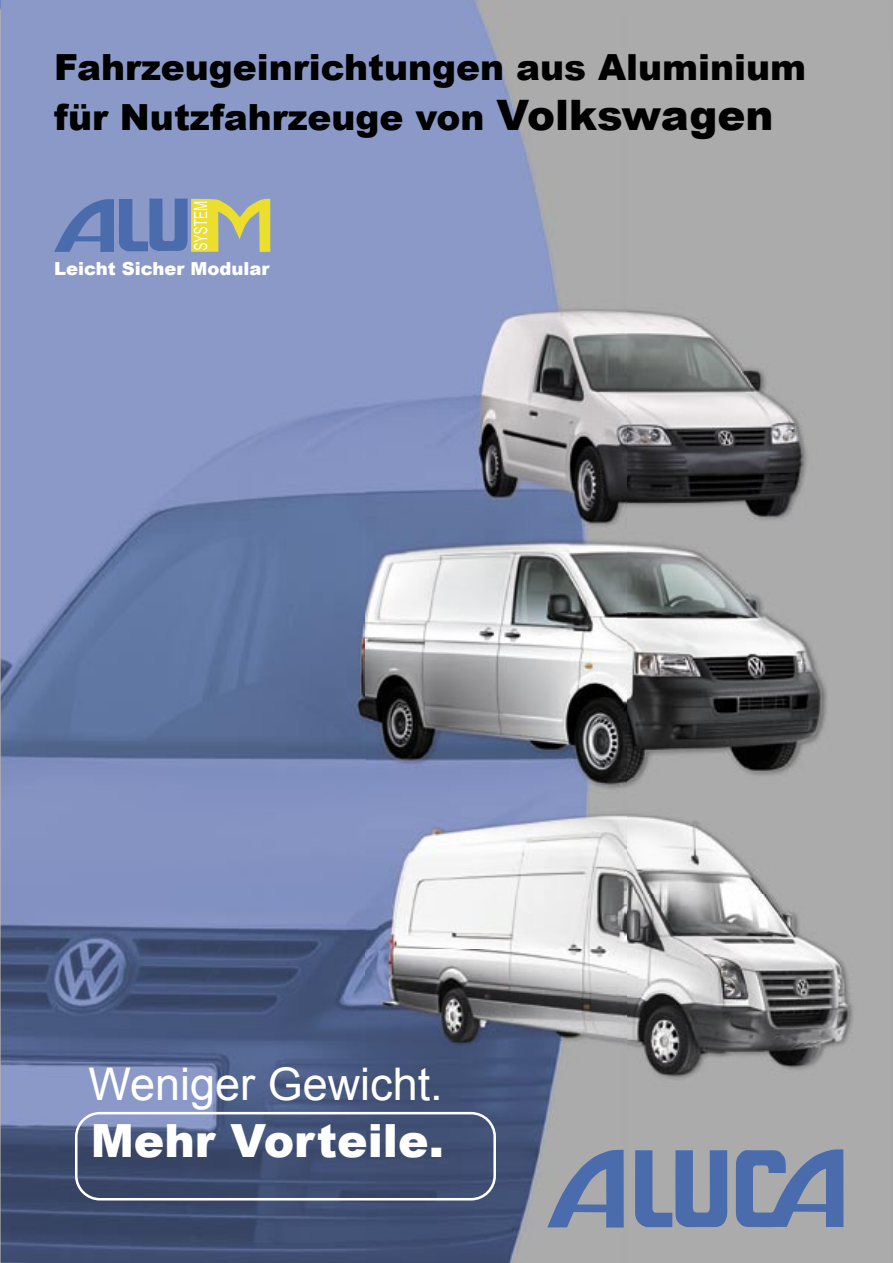
<style>
.page{position:relative;width:893px;height:1263px;background:#fff}
.page>*{position:absolute;margin:0;border:0;box-sizing:border-box;transform-origin:0 0}
.t1{font:900 45.75px "Arial";color:#fff}
.t2{font:45px "Arial";color:#fff}
.t3{font:900 36px/50.4px "Arial";color:#000}
.t4{font:900 18px "Arial";color:#fff}
.s1{font-size:42px}
</style>
<div class="page">
<img style="left:626px;top:52px;width:267px;height:1211px">
<img style="left:0;top:13px;width:626px;height:1250px">
<svg style="left:0;top:0;width:1px;height:13px"></svg>
<svg style="left:54px;top:198px;width:216px;height:54px;background:#8a99a1"></svg>
<div style="left:75px;top:1112px;width:421px;height:88px;border:3px solid #fff;border-radius:24px"></div>
<svg style="left:635px;top:1150px;width:93px;height:77px;background:#6e83ac"></svg>
<svg style="left:547px;top:1150px;width:77px;height:77px;background:#798aab"></svg>
<svg style="left:736px;top:1149px;width:107px;height:78px;background:#6f84ac"></svg>
<p class="t3" style="left:54px;top:41px;width:754px">Fahrzeugeinrichtungen aus Aluminium für Nutzfahrzeuge von <span class="s1">Volkswagen</span></p>
<p class="t4" style="left:54px;top:255px;width:217px">Leicht Sicher Modular</p>
<p class="t2" style="left:88px;top:1054px;width:356px">Weniger Gewicht.</p>
<p class="t1" style="left:91px;top:1107px;width:355px">Mehr Vorteile.</p>
</div>
